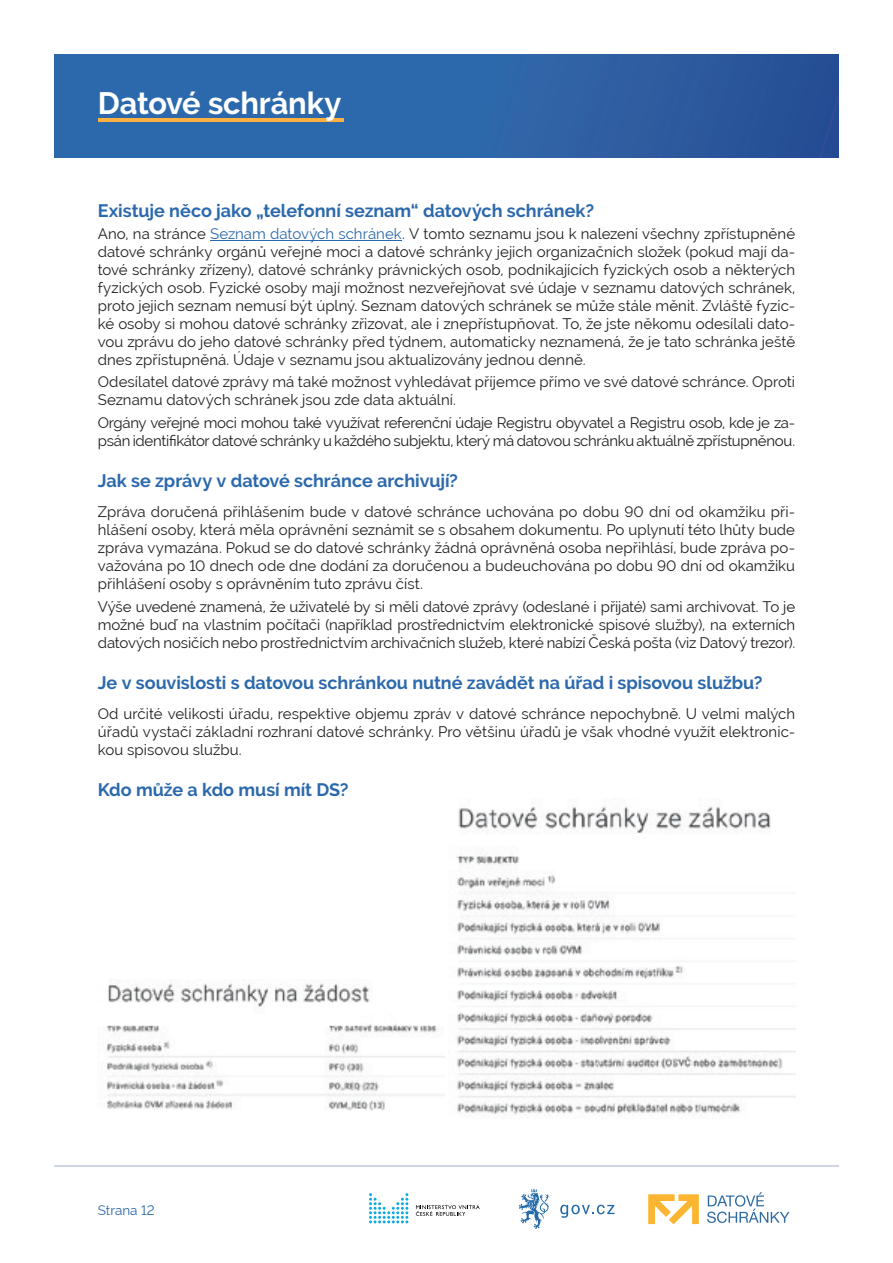
<style>
.page{position:relative;width:893px;height:1263px;background:#fff}
.page>*{position:absolute;margin:0;border:0;box-sizing:border-box;transform-origin:0 0}
.t1{font:700 30.75px "Raleway";letter-spacing:-.005em;color:#fff}
.t2{font:700 18px "Raleway";letter-spacing:-.005em;color:#2c69ac}
.t3{font:15px/18px "Raleway";letter-spacing:-.005em;color:#231f20;text-align:justify}
.t4{font:13.5px "Raleway";color:#2c69ac}
.s1{color:#2c69ac}
</style>
<div class="page">
<svg style="left:707px;top:1192px;width:82px;height:31px"></svg>
<svg style="left:648px;top:1194px;width:51px;height:30px"></svg>
<svg style="left:519px;top:1189px;width:30px;height:40px"></svg>
<svg style="left:560px;top:1205px;width:55px;height:13px"></svg>
<svg style="left:416px;top:1205px;width:64px;height:11px"></svg>
<svg style="left:369px;top:1193px;width:39px;height:30px"></svg>
<hr style="left:54px;top:1165px;width:785px;height:1px;background:#cfd4e9">
<div style="left:54px;top:54px;width:785px;height:103px;background:linear-gradient(to right,#3171b0,#2a559a)"></div>
<hr style="left:98px;top:119px;width:246px;height:3px;background:#fbb03f">
<hr style="left:210px;top:240px;width:192px;height:1px;background:#2c69ac">
<img style="left:106px;top:980px;width:339px;height:131px">
<img style="left:456px;top:803px;width:339px;height:312px">
<h1 class="t1" style="left:98px;top:86px;width:245px">Datové schránky</h1>
<p class="t2" style="left:98px;top:200px;width:498px">Existuje něco jako „telefonní seznam“ datových schránek?</p>
<p class="t3" style="left:98px;top:225px;width:699px">Ano, na stránce <span class="s1">Seznam datových schránek</span>. V tomto seznamu jsou k nalezení všechny zpřístupněné datové schránky orgánů veřejné moci a datové schránky jejich organizačních složek (pokud mají da&shy;tové schránky zřízeny), datové schránky právnických osob, podnikajících fyzických osob a některých fyzických osob. Fyzické osoby mají možnost nezveřejňovat své údaje v seznamu datových schránek, proto jejich seznam nemusí být úplný. Seznam datových schránek se může stále měnit. Zvláště fyzic&shy;ké osoby si mohou datové schránky zřizovat, ale i znepřístupňovat. To, že jste někomu odesílali dato&shy;vou zprávu do jeho datové schránky před týdnem, automaticky neznamená, že je tato schránka ještě dnes zpřístupněná. Údaje v seznamu jsou aktualizovány jednou denně.</p>
<p class="t3" style="left:98px;top:373px;width:699px">Odesílatel datové zprávy má také možnost vyhledávat příjemce přímo ve své datové schránce. Oproti<br>Seznamu datových schránek jsou zde data aktuální.</p>
<p class="t3" style="left:98px;top:413px;width:699px">Orgány veřejné moci mohou také využívat referenční údaje Registru obyvatel a Registru osob, kde je za&shy;psán identifikátor datové schránky u každého subjektu, který má datovou schránku aktuálně zpřístupněnou.</p>
<p class="t2" style="left:98px;top:470px;width:362px">Jak se zprávy v datové schránce archivují?</p>
<p class="t3" style="left:98px;top:503px;width:699px">Zpráva doručená přihlášením bude v datové schránce uchována po dobu 90 dní od okamžiku při&shy;hlášení osoby, která měla oprávnění seznámit se s obsahem dokumentu. Po uplynutí této lhůty bude zpráva vymazána. Pokud se do datové schránky žádná oprávněná osoba nepřihlásí, bude zpráva po&shy;važována po 10 dnech ode dne dodání za doručenou a budeuchována po dobu 90 dní od okamžiku přihlášení osoby s oprávněním tuto zprávu číst.</p>
<p class="t3" style="left:98px;top:597px;width:699px">Výše uvedené znamená, že uživatelé by si měli datové zprávy (odeslané i přijaté) sami archivovat. To je možné buď na vlastním počítači (například prostřednictvím elektronické spisové služby), na externích datových nosičích nebo prostřednictvím archivačních služeb, které nabízí Česká pošta (viz Datový trezor).</p>
<p class="t2" style="left:98px;top:672px;width:666px">Je v souvislosti s datovou schránkou nutné zavádět na úřad i spisovou službu?</p>
<p class="t3" style="left:98px;top:705px;width:699px">Od určité velikosti úřadu, respektive objemu zpráv v datové schránce nepochybně. U velmi malých úřadů vystačí základní rozhraní datové schránky. Pro většinu úřadů je však vhodné využít elektronic&shy;kou spisovou službu.</p>
<p class="t2" style="left:98px;top:780px;width:252px">Kdo může a kdo musí mít DS?</p>
<p class="t4" style="left:98px;top:1202px;width:58px">Strana 12</p>
</div>
